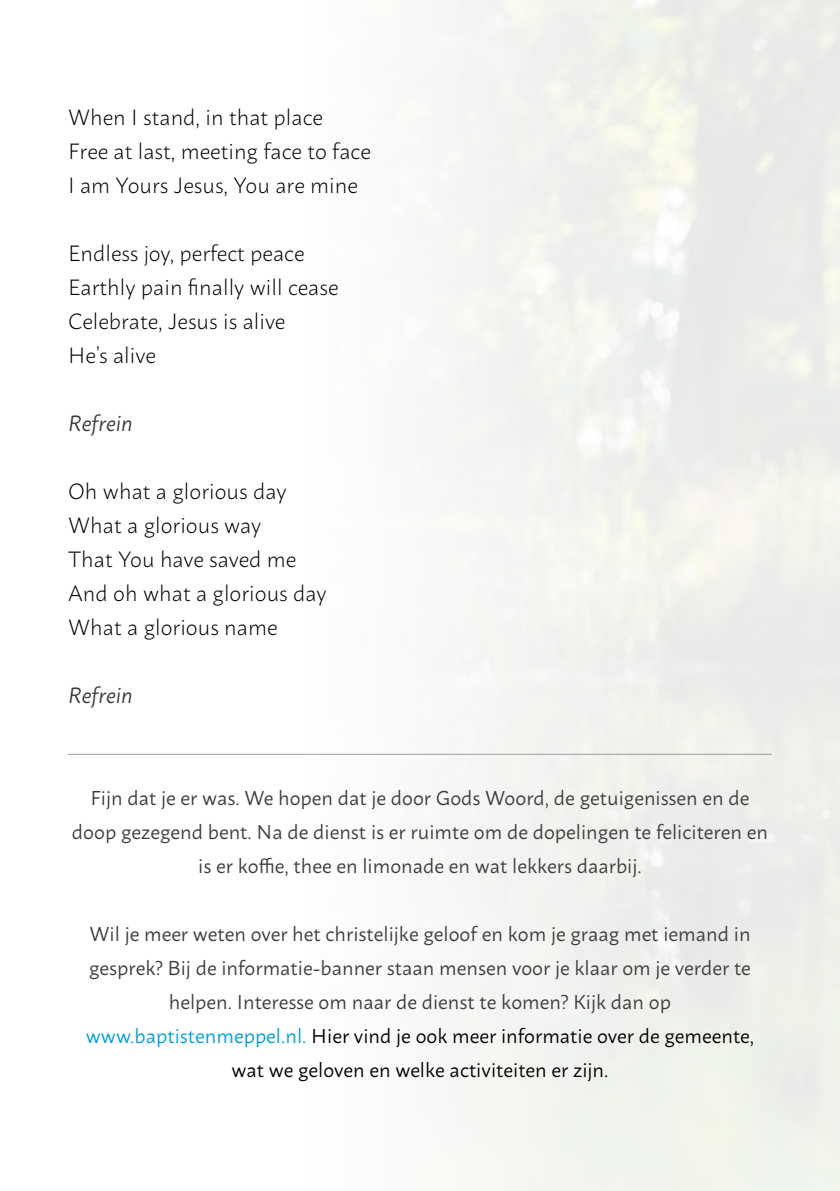
<style>
.page{position:relative;width:840px;height:1191px;background:#fff}
.page>*{position:absolute;margin:0;border:0;box-sizing:border-box;transform-origin:0 0}
.t1{font:300 22px/34px "Macho";color:#000}
.t2{font:italic 22px "Macho";color:#3c3c3b}
.t3{font:20px/34px "Macho";color:#3c3c3b;text-align:center}
.s1{color:#009edc}
.s2{color:#000}
</style>
<div class="page">
<hr style="left:68px;top:754px;width:703px;height:1px;background:#9d9d9c">
<p class="t1" style="left:68px;top:98px;width:304px">When I stand, in that place<br>Free at last, meeting face to face<br>I am Yours Jesus, You are mine</p>
<p class="t1" style="left:68px;top:234px;width:272px">Endless joy, perfect peace<br>Earthly pain finally will cease<br>Celebrate, Jesus is alive<br>He’s alive</p>
<p class="t2" style="left:68px;top:404px;width:66px">Refrein</p>
<p class="t1" style="left:68px;top:472px;width:260px">Oh what a glorious day<br>What a glorious way<br>That You have saved me<br>And oh what a glorious day<br>What a glorious name</p>
<p class="t2" style="left:68px;top:676px;width:66px">Refrein</p>
<p class="t3" style="left:72px;top:779px;width:697px">Fijn dat je er was. We hopen dat je door Gods Woord, de getuigenissen en de doop gezegend bent. Na de dienst is er ruimte om de dopelingen te feliciteren en is er koffie, thee en limonade en wat lekkers daarbij.</p>
<p class="t3" style="left:86px;top:915px;width:669px">Wil je meer weten over het christelijke geloof en kom je graag met iemand in gesprek? Bij de informatie-banner staan mensen voor je klaar om je verder te helpen. Interesse om naar de dienst te komen? Kijk dan op <span class="s1">www.baptistenmeppel.nl.</span> <span class="s2">Hier vind je ook meer informatie over de gemeente, wat we geloven en welke activiteiten er zijn.</span></p>
</div>
